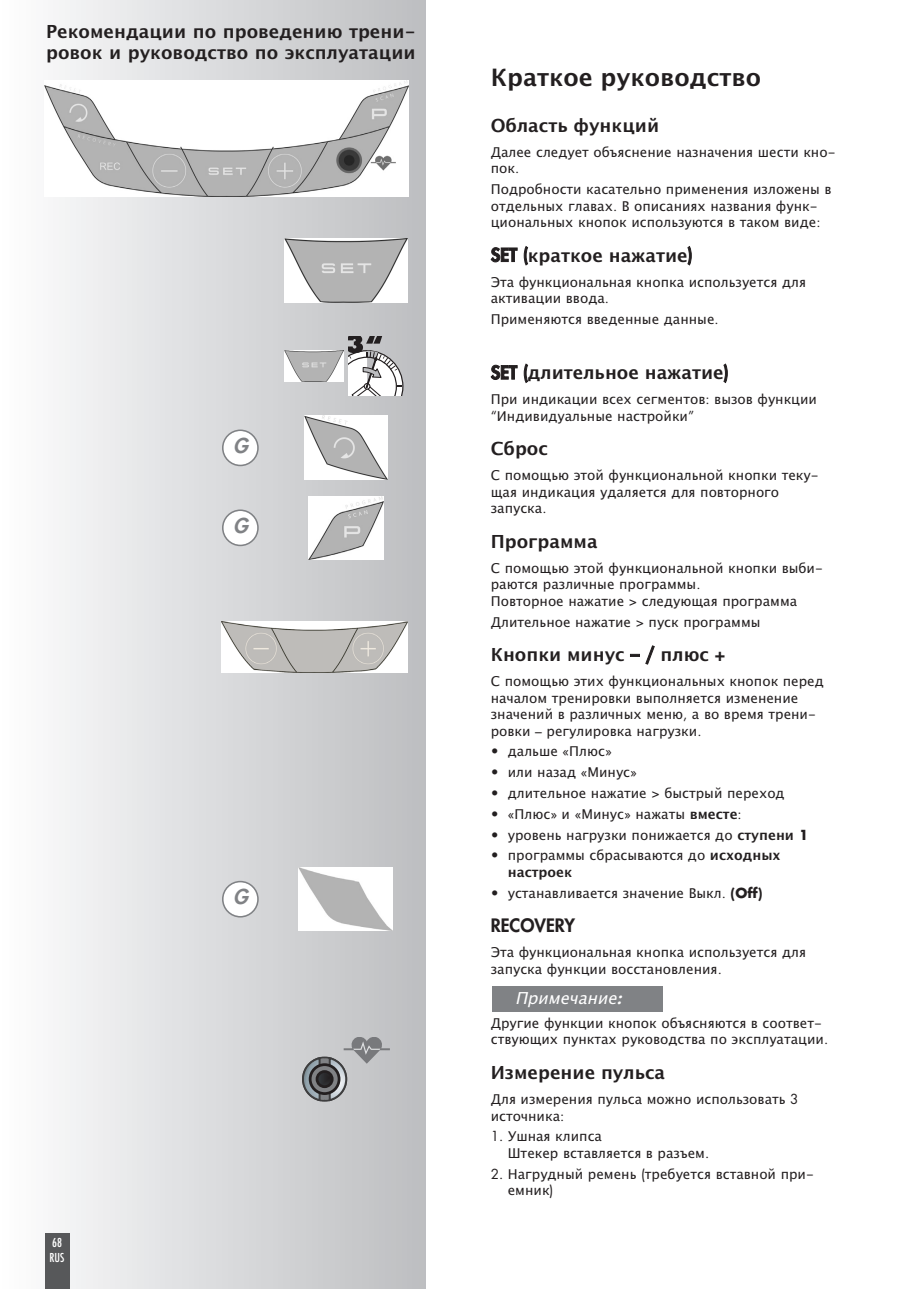
<style>
.page{position:relative;width:919px;height:1289px;background:#fff}
.page>*{position:absolute;margin:0;border:0;box-sizing:border-box;transform-origin:0 0}
.t1{font:700 24px "Lucida Grande";color:#231f20}
.t2{font:italic 800 19.95px "Futura CE";color:#808285}
.t3{font:700 18px/21.6px "Lucida Grande";color:#231f20}
.t4{font:800 18px "Futura CE";color:#231f20}
.t5{font:italic 16.5px "Lucida Grande";color:#fff}
.t6{font:13.5px/16.5px "Lucida Grande";color:#231f20}
.t7{font:condensed 12px/15.6px "Futura";color:#fff}
.s1{font-family:"Futura CE"}
.s2{font-family:"Futura CE";font-weight:800}
.s3{font-weight:700}
.s4{font-family:"Futura CE";font-weight:700}
</style>
<div class="page">
<div style="left:0;top:0;width:425px;height:1288px;background:linear-gradient(to right,#fdfdfe,#bdbec1)"></div>
<img style="left:45px;top:80px;width:363px;height:116px">
<svg style="left:302px;top:1037px;width:88px;height:64px;background:#a7a8ab"></svg>
<div style="left:315px;top:1070px;width:18px;height:18px;border:3px solid #231f20;border-radius:50%"></div>
<img style="left:284px;top:239px;width:123px;height:64px">
<img style="left:308px;top:496px;width:76px;height:64px">
<img style="left:299px;top:867px;width:93px;height:63px">
<img style="left:304px;top:416px;width:83px;height:64px">
<svg style="left:222px;top:509px;width:37px;height:37px"></svg>
<svg style="left:222px;top:429px;width:37px;height:37px"></svg>
<svg style="left:222px;top:880px;width:37px;height:37px"></svg>
<img style="left:222px;top:621px;width:185px;height:51px">
<img style="left:284px;top:350px;width:59px;height:31px">
<svg style="left:348px;top:336px;width:55px;height:59px"></svg>
<div style="left:492px;top:985px;width:170px;height:26px;background:#808285"></div>
<div style="left:45px;top:1233px;width:24px;height:55px;background:#57585a"></div>
<h3 class="t3" style="left:46px;top:21px;width:371px">Рекомендации по проведению трени&shy;ровок и руководство по эксплуатации</h3>
<h2 class="t2" style="left:233px;top:436px;width:21px">G</h2>
<h2 class="t2" style="left:233px;top:516px;width:21px">G</h2>
<p class="t7" style="left:50px;top:1235px;width:16px">68<br>RUS</p>
<h2 class="t2" style="left:233px;top:887px;width:21px">G</h2>
<h1 class="t1" style="left:490px;top:63px;width:272px">Краткое руководство</h1>
<h3 class="t3" style="left:490px;top:115px;width:170px">Область функций</h3>
<p class="t6" style="left:490px;top:144px;width:346px">Далее следует объяснение назначения шести кно&shy;пок<span class="s1">.</span></p>
<p class="t6" style="left:490px;top:181px;width:342px">Подробности касательно применения изложены в отдельных главах<span class="s1">.</span> В описаниях названия функ&shy;циональных кнопок используются в таком виде<span class="s1">:</span></p>
<h3 class="t3" style="left:490px;top:244px;width:203px"><span class="s2">SET (</span>краткое нажатие<span class="s2">)</span></h3>
<p class="t6" style="left:490px;top:274px;width:317px">Эта функциональная кнопка используется для активации ввода<span class="s1">.</span></p>
<p class="t6" style="left:490px;top:311px;width:229px">Применяются введенные данные<span class="s1">.</span></p>
<h3 class="t3" style="left:490px;top:362px;width:239px"><span class="s2">SET (</span>длительное нажатие<span class="s2">)</span></h3>
<p class="t6" style="left:490px;top:391px;width:328px">При индикации всех сегментов<span class="s1">:</span> вызов функции <span class="s1">“</span>Индивидуальные настройки<span class="s1">”</span></p>
<h3 class="t3" style="left:490px;top:438px;width:59px">Сброс</h3>
<p class="t6" style="left:490px;top:467px;width:329px">С помощью этой функциональной кнопки теку&shy;щая индикация удаляется для повторного запуска<span class="s1">.</span></p>
<h3 class="t3" style="left:490px;top:531px;width:108px">Программа</h3>
<p class="t6" style="left:490px;top:560px;width:333px">С помощью этой функциональной кнопки выби&shy;раются различные программы<span class="s1">.<br></span>Повторное нажатие <span class="s1">&gt;</span> следующая программа</p>
<p class="t6" style="left:490px;top:613px;width:271px">Длительное нажатие <span class="s1">&gt;</span> пуск программы</p>
<h3 class="t3" style="left:490px;top:644px;width:236px">Кнопки минус <span class="s2">– /</span> плюс <span class="s2">+</span></h3>
<p class="t6" style="left:490px;top:673px;width:334px">С помощью этих функциональных кнопок перед началом тренировки выполняется изменение значений в различных меню<span class="s1">,</span> а во время трени&shy;ровки <span class="s1">–</span> регулировка нагрузки<span class="s1">.</span></p>
<p class="t6" style="left:490px;top:743px;width:122px"><span class="s1">•</span> дальше <span class="s1">«</span>Плюс<span class="s1">»</span></p>
<p class="t6" style="left:490px;top:764px;width:148px"><span class="s1">•</span> или назад <span class="s1">«</span>Минус<span class="s1">»</span></p>
<p class="t6" style="left:490px;top:785px;width:295px"><span class="s1">•</span> длительное нажатие <span class="s1">&gt;</span> быстрый переход</p>
<p class="t6" style="left:490px;top:805px;width:252px"><span class="s1">• «</span>Плюс<span class="s1">»</span> и <span class="s1">«</span>Минус<span class="s1">»</span> нажаты <span class="s3">вместе</span><span class="s1">:</span></p>
<p class="t6" style="left:490px;top:826px;width:319px"><span class="s1">•</span> уровень нагрузки понижается до <span class="s3">ступени</span> <span class="s4">1</span></p>
<p class="t6" style="left:507px;top:847px;width:274px;text-indent:-17px"><span class="s1">•</span> программы сбрасываются до <span class="s3">исходных настроек</span></p>
<p class="t6" style="left:490px;top:884px;width:273px"><span class="s1">•</span> устанавливается значение Выкл<span class="s1">.</span> <span class="s4">(Off)</span></p>
<h3 class="t4" style="left:490px;top:916px;width:86px">RECOVERY</h3>
<p class="t6" style="left:490px;top:944px;width:317px">Эта функциональная кнопка используется для запуска функции восстановления<span class="s1">.</span></p>
<p class="t5" style="left:515px;top:988px;width:112px">Примечание<span class="s2">:</span></p>
<p class="t6" style="left:490px;top:1015px;width:339px">Другие функции кнопок объясняются в соответ&shy;ствующих пунктах руководства по эксплуатации<span class="s1">.</span></p>
<h3 class="t3" style="left:490px;top:1061px;width:176px">Измерение пульса</h3>
<p class="t6" style="left:490px;top:1091px;width:309px">Для измерения пульса можно использовать <span class="s1">3 </span>источника<span class="s1">:</span></p>
<p class="t6" style="left:507px;top:1128px;width:203px;text-indent:-17px"><span class="s1">1.</span> Ушная клипса<br>Штекер вставляется в разъем<span class="s1">.</span></p>
<p class="t6" style="left:507px;top:1165px;width:307px;text-indent:-17px"><span class="s1">2.</span> Нагрудный ремень <span class="s1">(</span>требуется вставной при&shy;емник<span class="s1">)</span></p>
</div>
